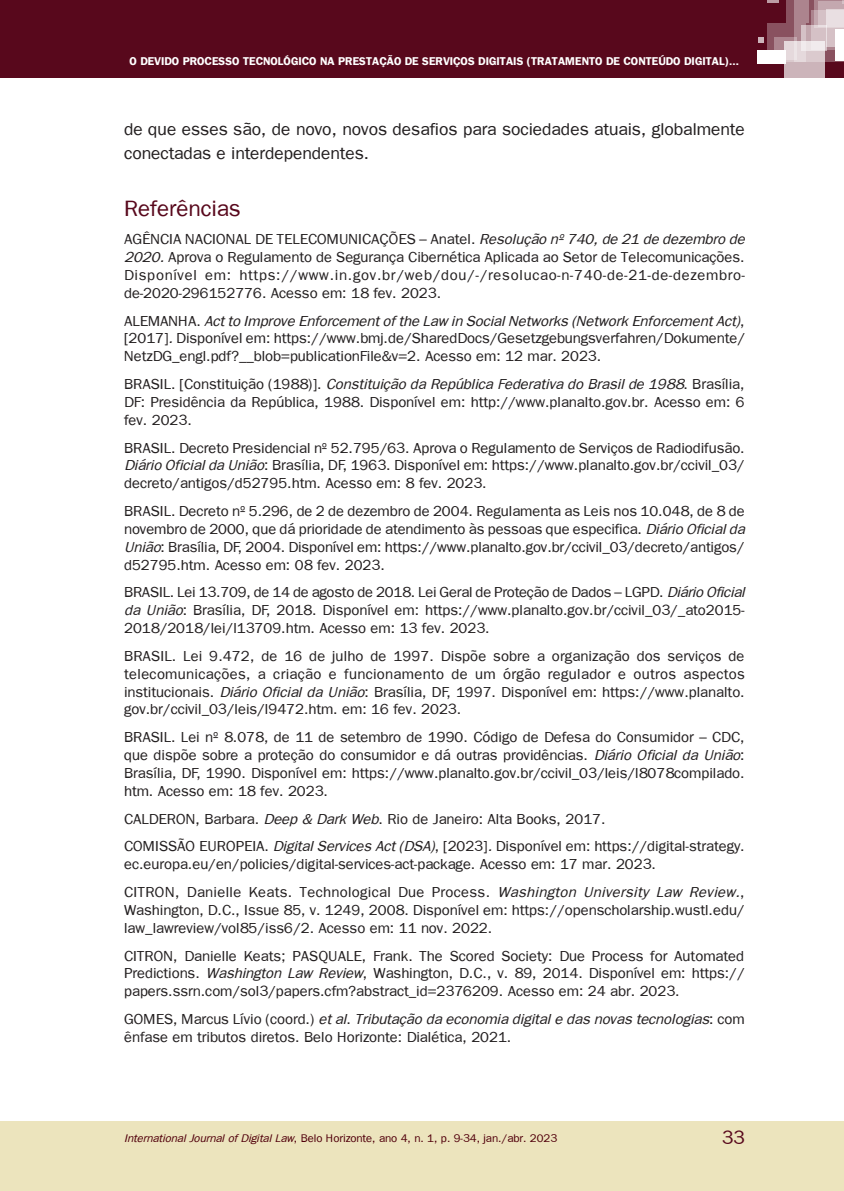
<style>
.page{position:relative;width:844px;height:1191px;background:#fff}
.page>*{position:absolute;margin:0;border:0;box-sizing:border-box;transform-origin:0 0}
.secao-ref{font:22.75px "Frankfurt";color:#58081c}
.t1{font:19.25px "Frankfurt";color:#58081c}
.txt-principal{font:17.5px/24.5px "Frankfurt";color:#231f20}
.txt-referencias{font:14.88px/17.8px "Frankfurt";color:#231f20;text-align:justify}
.t2{font:700 11.38px "Frankfurt";color:#fff}
.t3{font:11.38px "Frankfurt";color:#51000b}
.s1{font-style:italic}
</style>
<div class="page">
<div style="left:0;top:1121px;width:843px;height:70px;background:#ece4bd"></div>
<div style="left:0;top:0;width:843px;height:78px;background:#58081c"></div>
<svg style="left:806px;top:0;width:37px;height:62px"></svg>
<svg style="left:786px;top:0;width:22px;height:23px"></svg>
<svg style="left:767px;top:0;width:11px;height:3px"></svg>
<div style="left:818px;top:1px;width:25px;height:25px;background:#c4a8af"></div>
<svg style="left:811px;top:10px;width:24px;height:40px"></svg>
<svg style="left:767px;top:23px;width:39px;height:27px"></svg>
<svg style="left:783px;top:41px;width:41px;height:37px"></svg>
<div style="left:757px;top:50px;width:28px;height:13px;background:#fff"></div>
<svg style="left:758px;top:37px;width:5px;height:6px"></svg>
<svg style="left:801px;top:25px;width:25px;height:25px"></svg>
<div style="left:835px;top:30px;width:8px;height:31px;background:#fff"></div>
<svg style="left:826px;top:9px;width:17px;height:38px"></svg>
<svg style="left:774px;top:37px;width:22px;height:22px"></svg>
<p class="t2" style="left:129px;top:55px;width:19px">O DEVIDO</p>
<p class="t2" style="left:183px;top:55px;width:8px">PROCESSO</p>
<p class="t2" style="left:243px;top:55px;width:8px">TECNOL</p>
<p class="t2" style="left:283px;top:55px;width:15px">ÓGICO</p>
<p class="t2" style="left:320px;top:55px;width:26px">NA PRESTA</p>
<p class="t2" style="left:379px;top:55px;width:50px">ÇÃO DE SERVI</p>
<p class="t2" style="left:453px;top:55px;width:32px">ÇOS DIGITAIS</p>
<p class="t2" style="left:526px;top:55px;width:13px">(TRATAMENTO</p>
<p class="t2" style="left:606px;top:55px;width:26px">DE CONTE</p>
<p class="t2" style="left:658px;top:55px;width:33px">ÚDO DIGITAL</p>
<p class="t2" style="left:724px;top:55px;width:16px">)...</p>
<p class="txt-principal" style="left:124px;top:116px;width:622px">de que esses são, de novo, novos desafios para sociedades atuais, globalmente conectadas e interdependentes.</p>
<p class="secao-ref" style="left:124px;top:196px;width:118px">Referências</p>
<p class="txt-referencias" style="left:124px;top:230px;width:622px">AGÊNCIA NACIONAL DE TELECOMUNICAÇÕES – Anatel. <span class="s1">Resolução nº 740, de 21 de dezembro de 2020.</span> Aprova o Regulamento de Segurança Cibernética Aplicada ao Setor de Telecomunicações.<br>Disponível em: https://www.in.gov.br/web/dou/-/resolucao-n-740-de-21-de-dezembro&shy;de-2020-296152776. Acesso em: 18 fev. 2023.</p>
<p class="txt-referencias" style="left:124px;top:311px;width:622px">ALEMANHA. <span class="s1">Act to Improve Enforcement of the Law in Social Networks (Network Enforcement Act)</span>, [2017]<span class="s1">.</span> Disponível em: https://www.bmj.de/SharedDocs/Gesetzgebungsverfahren/Dokumente/ NetzDG_engl.pdf?__blob=publicationFile&amp;v=2. Acesso em: 12 mar. 2023.</p>
<p class="txt-referencias" style="left:124px;top:375px;width:622px">BRASIL. [Constituição (1988)]. <span class="s1">Constituição da República Federativa do Brasil de 1988</span>. Brasília, DF: Presidência da República, 1988. Disponível em: http://www.planalto.gov.br. Acesso em: 6 fev. 2023.</p>
<p class="txt-referencias" style="left:124px;top:438px;width:622px">BRASIL. Decreto Presidencial nº 52.795/63. Aprova o Regulamento de Serviços de Radiodifusão.<br><span class="s1">Diário Oficial da União</span>: Brasília, DF, 1963. Disponível em: https://www.planalto.gov.br/ccivil_03/ decreto/antigos/d52795.htm. Acesso em: 8 fev. 2023.</p>
<p class="txt-referencias" style="left:124px;top:502px;width:622px">BRASIL. Decreto nº 5.296, de 2 de dezembro de 2004. Regulamenta as Leis nos 10.048, de 8 de novembro de 2000, que dá prioridade de atendimento às pessoas que especifica. <span class="s1">Diário Oficial da União</span>: Brasília, DF, 2004. Disponível em: https://www.planalto.gov.br/ccivil_03/decreto/antigos/ d52795.htm. Acesso em: 08 fev. 2023.</p>
<p class="txt-referencias" style="left:124px;top:583px;width:622px">BRASIL. Lei 13.709, de 14 de agosto de 2018. Lei Geral de Proteção de Dados – LGPD. <span class="s1">Diário Oficial da União</span>: Brasília, DF, 2018. Disponível em: https://www.planalto.gov.br/ccivil_03/_ato2015- 2018/2018/lei/l13709.htm. Acesso em: 13 fev. 2023.</p>
<p class="txt-referencias" style="left:124px;top:646px;width:622px">BRASIL. Lei 9.472, de 16 de julho de 1997. Dispõe sobre a organização dos serviços de telecomunicações, a criação e funcionamento de um órgão regulador e outros aspectos institucionais. <span class="s1">Diário Oficial da União</span>: Brasília, DF, 1997. Disponível em: https://www.planalto. gov.br/ccivil_03/leis/l9472.htm. em: 16 fev. 2023.</p>
<p class="txt-referencias" style="left:124px;top:728px;width:622px">BRASIL. Lei nº 8.078, de 11 de setembro de 1990. Código de Defesa do Consumidor – CDC, que dispõe sobre a proteção do consumidor e dá outras providências. <span class="s1">Diário Oficial da União</span>:<br>Brasília, DF, 1990. Disponível em: https://www.planalto.gov.br/ccivil_03/leis/l8078compilado. htm. Acesso em: 18 fev. 2023.</p>
<p class="txt-referencias" style="left:124px;top:809px;width:483px">CALDERON, Barbara. <span class="s1">Deep &amp; Dark Web</span>. Rio de Janeiro: Alta Books, 2017.</p>
<p class="txt-referencias" style="left:124px;top:837px;width:622px">COMISSÃO EUROPEIA. <span class="s1">Digital Services Act (DSA)</span>, [2023]<span class="s1">.</span> Disponível em: https://digital-strategy. ec.europa.eu/en/policies/digital-services-act-package. Acesso em: 17 mar. 2023.</p>
<p class="txt-referencias" style="left:124px;top:883px;width:622px">CITRON, Danielle Keats. Technological Due Process. <span class="s1">Washington University Law Review.</span>, Washington, D.C., Issue 85, v. 1249, 2008. Disponível em: https://openscholarship.wustl.edu/ law_lawreview/vol85/iss6/2. Acesso em: 11 nov. 2022.</p>
<p class="txt-referencias" style="left:124px;top:946px;width:622px">CITRON, Danielle Keats; PASQUALE, Frank. The Scored Society: Due Process for Automated Predictions. <span class="s1">Washington Law Review</span>, Washington, D.C., v. 89, 2014. Disponível em: https:// papers.ssrn.com/sol3/papers.cfm?abstract_id=2376209. Acesso em: 24 abr. 2023.</p>
<p class="txt-referencias" style="left:124px;top:1009px;width:622px">GOMES, Marcus Lívio (coord.) <span class="s1">et al</span>. <span class="s1">Tributação da economia digital e das novas tecnologias</span>: com ênfase em tributos diretos. Belo Horizonte: Dialética, 2021.</p>
<p class="t3" style="left:124px;top:1131px;width:434px"><span class="s1">International Journal of Digital Law</span>, Belo Horizonte, ano 4, n. 1, p. 9-34, jan./abr. 2023</p>
<p class="t1" style="left:721px;top:1127px;width:24px">33</p>
</div>
